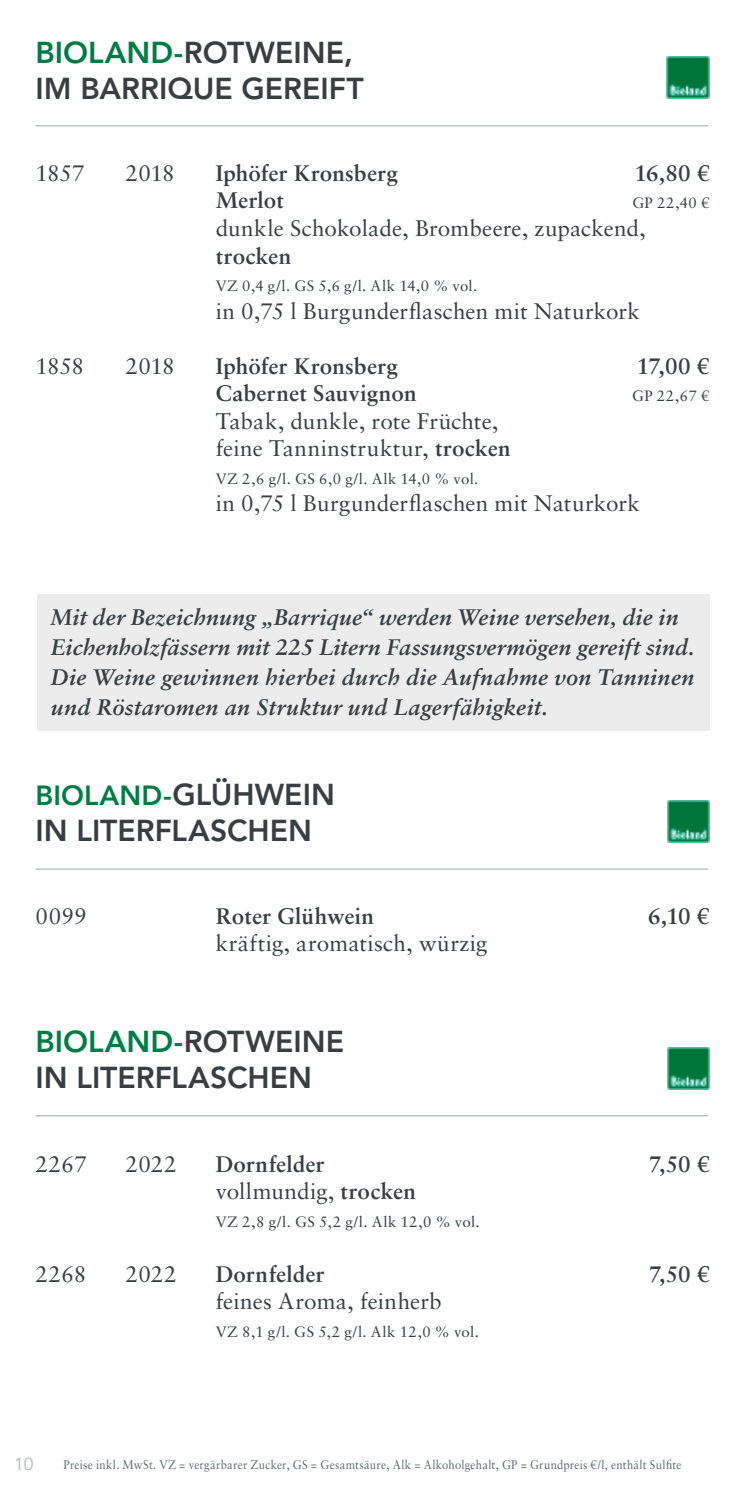
<style>
.page{position:relative;width:745px;height:1489px;background:#fff}
.page>*{position:absolute;margin:0;border:0;box-sizing:border-box;transform-origin:0 0}
.t1{font:800 30px/36px "Avenir LT Std";color:#373f42}
.t2{font:800 27.5px "Avenir LT Std";letter-spacing:.005em;color:#007c45}
.t3{font:22.5px/27.5px "Sabon LT Std";letter-spacing:.01em;color:#373f42}
.t4{font:italic 700 22.5px/30px "Sabon LT Std";letter-spacing:.01em;color:#373f42}
.t5{font:700 22.5px "Sabon LT Std";letter-spacing:.01em;color:#373f42}
.t6{font:17.5px "Avenir";color:#b0b8bc}
.t7{font:15px "Sabon LT Std";letter-spacing:.035em;color:#373f42}
.t8{font:12.5px "Sabon LT Std";letter-spacing:.025em;color:#616a6e;scale:.9 1}
.s1{color:#007c45}
.s2{font-weight:700}
.s3{font-size:30px;color:#373f42}
</style>
<div class="page">
<hr style="left:35px;top:125px;width:672px;height:1px;background:#b0b8bc">
<hr style="left:35px;top:868px;width:672px;height:1px;background:#b0b8bc">
<img style="left:666px;top:56px;width:43px;height:43px">
<div style="left:37px;top:593px;width:672px;height:137px;background:#ececec"></div>
<hr style="left:35px;top:1114px;width:672px;height:2px;background:#b0b8bc">
<img style="left:667px;top:1047px;width:42px;height:42px">
<img style="left:667px;top:800px;width:42px;height:42px">
<h1 class="t1" style="left:35px;top:34px;width:329px"><span class="s1">BIOLAND-</span>ROTWEINE,<br>IM BARRIQUE GEREIFT</h1>
<p class="t3" style="left:35px;top:159px;width:50px">1857</p>
<p class="t3" style="left:125px;top:159px;width:50px">2018</p>
<p class="t5" style="left:215px;top:159px;width:184px">Iphöfer Kronsberg</p>
<p class="t5" style="left:634px;top:159px;width:76px">16,80 €</p>
<p class="t5" style="left:215px;top:187px;width:70px">Merlot</p>
<p class="t7" style="left:632px;top:194px;width:79px">GP 22,40 €</p>
<p class="t3" style="left:215px;top:214px;width:431px">dunkle Schokolade, Brombeere, zupackend,</p>
<p class="t5" style="left:215px;top:242px;width:77px">trocken</p>
<p class="t7" style="left:215px;top:277px;width:263px">VZ 0,4 g/l. GS 5,6 g/l. Alk 14,0 % vol.</p>
<p class="t3" style="left:215px;top:297px;width:425px">in 0,75 l Burgunderflaschen mit Naturkork</p>
<p class="t3" style="left:35px;top:352px;width:50px">1858</p>
<p class="t3" style="left:125px;top:352px;width:50px">2018</p>
<p class="t5" style="left:215px;top:352px;width:184px">Iphöfer Kronsberg</p>
<p class="t5" style="left:636px;top:352px;width:74px">17,00 €</p>
<p class="t5" style="left:215px;top:379px;width:202px">Cabernet Sauvignon</p>
<p class="t7" style="left:631px;top:387px;width:79px">GP 22,67 €</p>
<p class="t3" style="left:215px;top:407px;width:296px">Tabak, dunkle, rote Früchte, feine Tanninstruktur, <span class="s2">trocken</span></p>
<p class="t7" style="left:215px;top:469px;width:264px">VZ 2,6 g/l. GS 6,0 g/l. Alk 14,0 % vol.</p>
<p class="t3" style="left:215px;top:489px;width:425px">in 0,75 l Burgunderflaschen mit Naturkork</p>
<p class="t4" style="left:51px;top:602px;width:645px">Mit der Bezeichnung „Barrique“ werden Weine versehen, die in Eichenholzfässern mit 225 Litern Fassungsvermögen gereift sind.<br>Die Weine gewinnen hierbei durch die Aufnahme von Tanninen und Röstaromen an Struktur und Lagerfähigkeit.</p>
<p class="t2" style="left:35px;top:779px;width:301px">BIOLAND-<span class="s3">GLÜHWEIN</span></p>
<h1 class="t1" style="left:35px;top:812px;width:278px">IN LITERFLASCHEN</h1>
<p class="t3" style="left:35px;top:902px;width:53px">0099</p>
<p class="t5" style="left:215px;top:902px;width:160px">Roter Glühwein</p>
<p class="t5" style="left:647px;top:902px;width:63px">6,10 €</p>
<p class="t3" style="left:215px;top:929px;width:273px">kräftig, aromatisch, würzig</p>
<h1 class="t1" style="left:35px;top:1023px;width:310px"><span class="s1">BIOLAND-</span>ROTWEINE<br>IN LITERFLASCHEN</h1>
<p class="t3" style="left:35px;top:1149px;width:53px">2267</p>
<p class="t3" style="left:125px;top:1149px;width:52px">2022</p>
<p class="t5" style="left:215px;top:1149px;width:110px">Dornfelder</p>
<p class="t5" style="left:648px;top:1149px;width:62px">7,50 €</p>
<p class="t3" style="left:215px;top:1177px;width:202px">vollmundig, <span class="s2">trocken</span></p>
<p class="t7" style="left:215px;top:1212px;width:265px">VZ 2,8 g/l. GS 5,2 g/l. Alk 12,0 % vol.</p>
<p class="t3" style="left:35px;top:1259px;width:52px">2268</p>
<p class="t3" style="left:125px;top:1259px;width:52px">2022</p>
<p class="t5" style="left:215px;top:1259px;width:110px">Dornfelder</p>
<p class="t5" style="left:648px;top:1259px;width:62px">7,50 €</p>
<p class="t3" style="left:215px;top:1287px;width:227px">feines Aroma, feinherb</p>
<p class="t7" style="left:215px;top:1322px;width:264px">VZ 8,1 g/l. GS 5,2 g/l. Alk 12,0 % vol.</p>
<p class="t6" style="left:14px;top:1453px;width:21px">10</p>
<p class="t8" style="left:63px;top:1456px;width:687px">Preise inkl. MwSt. VZ = vergärbarer Zucker, GS = Gesamtsäure, Alk = Alkoholgehalt, GP = Grundpreis €/l, enthält Sulfite</p>
</div>
